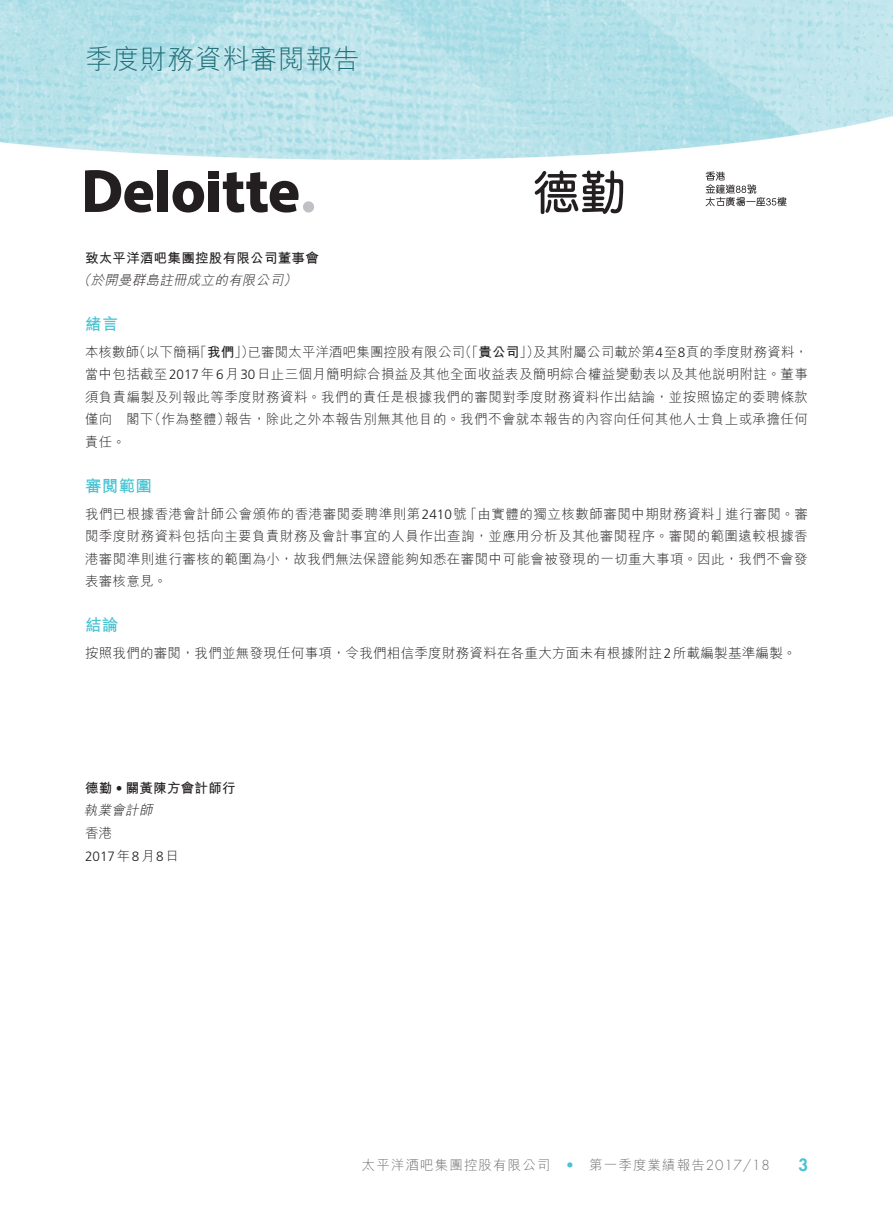
<style>
.page{position:relative;width:893px;height:1212px;background:#fff}
.page>*{position:absolute;margin:0;border:0;box-sizing:border-box;transform-origin:0 0}
.t1{font:300 27px "M Hei HK";letter-spacing:.02em;color:#1c6d77}
._01_H1{font:700 16.5px "M Hei HK";letter-spacing:.02em;color:#47c3d2}
.t2{font:800 16.5px "Futura Std";color:#47c3d2}
._00_txt{font:300 13.5px/22.5px "M Hei HK";letter-spacing:.03em;color:#231f20}
._00_txt-2{font:300 13.5px "M Hei HK";letter-spacing:.005em;color:#231f20}
.t3{font:300 13.5px "M Hei HK";letter-spacing:.08em;color:#6c6d70}
._00_txt-3{font:700 13.5px "M Hei HK";letter-spacing:.02em;color:#231f20}
._00_txt-4{font:italic 300 13.5px "M Hei HK";color:#231f20}
._00_txt-5{font:300 13.5px "Frutiger LT Std";color:#231f20}
.t4{font:300 13.5px "Futura Std";color:#47c3d2}
.s1{font-family:"Frutiger LT Std"}
.s2{font-weight:700}
.s3{font-family:"M Hei HK"}
.s4{font-family:"Futura Std"}
</style>
<div class="page">
<img style="left:0;top:0;width:893px;height:160px">
<svg style="left:535px;top:170px;width:88px;height:44px"></svg>
<div style="left:158px;top:171px;width:10px;height:41px;background:#231f20"></div>
<svg style="left:172px;top:181px;width:32px;height:32px"></svg>
<div style="left:209px;top:182px;width:10px;height:30px;background:#231f20"></div>
<div style="left:209px;top:171px;width:10px;height:8px;background:#231f20"></div>
<svg style="left:223px;top:172px;width:76px;height:41px"></svg>
<div style="left:303px;top:201px;width:11px;height:12px;background:#c0c1c4;border-radius:50%"></div>
<svg style="left:85px;top:170px;width:68px;height:43px"></svg>
<svg style="left:706px;top:171px;width:81px;height:35px"></svg>
<p class="t1" style="left:85px;top:45px;width:276px">季度財務資料審閱報告</p>
<p class="_00_txt-3" style="left:85px;top:248px;width:235px">致太平洋酒吧集團控股有限公司董事會</p>
<p class="_00_txt-4" style="left:283px;top:273px;width:18px">(</p>
<p class="_00_txt-4" style="left:77px;top:273px;width:18px">（</p>
<p class="_01_H1" style="left:85px;top:312px;width:35px">緒言</p>
<p class="_00_txt-4" style="left:91px;top:273px;width:197px">於開曼群島註冊成立的有限公司</p>
<p class="_00_txt" style="left:85px;top:340px;width:56px">本核數師</p>
<p class="_00_txt" style="left:85px;top:363px;width:724px">當中包括截至<span class="s1">2017</span>年<span class="s1">6</span>月<span class="s1">30</span>日止三個月簡明綜合損益及其他全面收益表及簡明綜合權益變動表以及其他說明附註。董事</p>
<p class="_00_txt" style="left:85px;top:385px;width:724px">須負責編製及列報此等季度財務資料。我們的責任是根據我們的審閱對季度財務資料作出結論，並按照協定的委聘條款</p>
<p class="_00_txt" style="left:225px;top:408px;width:584px">報告，除此之外本報告別無其他目的。我們不會就本報告的內容向任何其他人士負上或承擔任何</p>
<p class="_00_txt" style="left:133px;top:340px;width:69px">（以下簡稱</p>
<p class="_00_txt" style="left:194px;top:340px;width:62px">「<span class="s2">我們</span>」）</p>
<p class="_00_txt" style="left:458px;top:340px;width:83px">（「<span class="s2">貴公司</span>」）</p>
<p class="_00_txt-2" style="left:533px;top:345px;width:277px">及其附屬公司載於第 至<span class="s1">4 8</span>頁的季度財務資料，</p>
<p class="_00_txt-2" style="left:248px;top:345px;width:219px">已審閱太平洋酒吧集團控股有限公司</p>
<p class="_00_txt" style="left:148px;top:408px;width:84px">（作為整體）</p>
<p class="_00_txt" style="left:85px;top:408px;width:42px">僅向責任。</p>
<p class="_01_H1" style="left:85px;top:474px;width:68px">審閱範圍</p>
<p class="_00_txt" style="left:126px;top:408px;width:29px">閣下</p>
<p class="_00_txt" style="left:85px;top:502px;width:724px">我們已根據香港會計師公會頒佈的香港審閱委聘準則第<span class="s1">2410</span>號<br>閱季度財務資料包括向主要負責財務及會計事宜的人員作出查詢，並應用分析及其他審閱程序。審閱的範圍遠較根據香港審閱準則進行審核的範圍為小，故我們無法保證能夠知悉在審閱中可能會被發現的一切重大事項。因此，我們不會發表審核意見。</p>
<p class="_01_H1" style="left:85px;top:613px;width:35px">結論</p>
<p class="_00_txt" style="left:85px;top:641px;width:713px">按照我們的審閱，我們並無發現任何事項，令我們相信季度財務資料在各重大方面未有根據附註<span class="s1">2</span>所載編製基準編製。</p>
<p class="_00_txt" style="left:464px;top:502px;width:266px">「由實體的獨立核數師審閱中期財務資料」</p>
<p class="_00_txt" style="left:725px;top:502px;width:84px">進行審閱。審</p>
<p class="_00_txt-3" style="left:85px;top:778px;width:152px">德勤 <span class="s1">•</span> 關黃陳方會計師行</p>
<p class="_00_txt-4" style="left:84px;top:803px;width:73px">執業會計師</p>
<p class="_00_txt" style="left:85px;top:821px;width:29px">香港</p>
<p class="_00_txt-5" style="left:85px;top:848px;width:95px">2017<span class="s3">年</span>8<span class="s3">月</span>8<span class="s3">日</span></p>
<p class="t3" style="left:362px;top:1158px;width:190px">太平洋酒吧集團控股有限公司</p>
<p class="t4" style="left:566px;top:1157px;width:10px">•</p>
<p class="t3" style="left:589px;top:1158px;width:182px">第一季度業績報告<span class="s4">2017/18</span></p>
<p class="t2" style="left:798px;top:1155px;width:11px">3</p>
</div>
